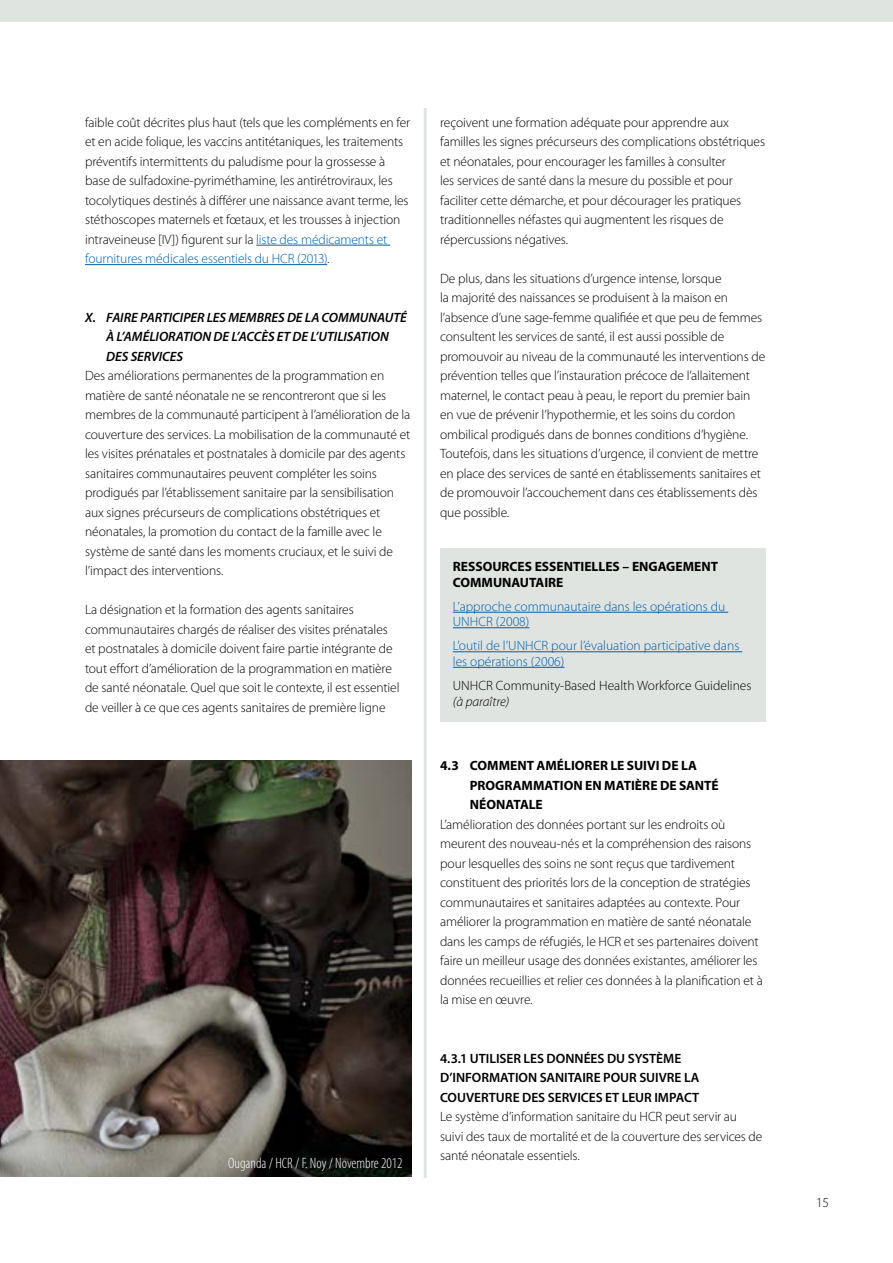
<style>
.page{position:relative;width:893px;height:1263px;background:#fff}
.page>*{position:absolute;margin:0;border:0;box-sizing:border-box;transform-origin:0 0}
.t1{font:300 condensed 15px "Myriad Pro";color:#fff}
.t2{font:300 13.5px/19.5px "Myriad Pro";letter-spacing:-.01em;color:#000}
.t3{font:300 13.5px/15.6px "Myriad Pro";color:#005ea8}
.t4{font:700 13.5px "Myriad Pro";color:#000}
.t5{font:600 13.5px "Myriad Pro";color:#000}
.t6{font:italic 600 13.5px/19.5px "Myriad Pro";letter-spacing:-.005em;color:#000}
.t7{font:italic 300 13.5px "Myriad Pro";color:#000}
.s1{color:#005ea8}
</style>
<div class="page">
<hr style="left:256px;top:245px;width:134px;height:1px;background:#005ea8">
<hr style="left:85px;top:264px;width:242px;height:1px;background:#005ea8">
<div style="left:440px;top:548px;width:325px;height:174px;background:#e0e4e1"></div>
<hr style="left:453px;top:612px;width:275px;height:1px;background:#005ea8">
<hr style="left:453px;top:627px;width:76px;height:1px;background:#005ea8">
<hr style="left:453px;top:651px;width:289px;height:1px;background:#005ea8">
<hr style="left:453px;top:667px;width:111px;height:1px;background:#005ea8">
<img style="left:0;top:760px;width:411px;height:416px">
<div style="left:0;top:0;width:893px;height:21px;background:#e0e4e1"></div>
<hr style="left:424px;top:108px;width:3px;height:1070px;background:#e0e4e1">
<p class="t2" style="left:85px;top:113px;width:327px">faible coût décrites plus haut (tels que les compléments en fer et en acide folique, les vaccins antitétaniques, les traitements préventifs intermittents du paludisme pour la grossesse à base de sulfadoxine-pyriméthamine, les antirétroviraux, les tocolytiques destinés à différer une naissance avant terme, les stéthoscopes maternels et fœtaux, et les trousses à injection intraveineuse [IV]) figurent sur la <span class="s1">liste des médicaments et fournitures médicales essentiels du HCR (2013)</span>.</p>
<p class="t6" style="left:106px;top:308px;width:302px;text-indent:-21px">X. FAIRE PARTICIPER LES MEMBRES DE LA COMMUNAUTÉ<br>À L’AMÉLIORATION DE L’ACCÈS ET DE L’UTILISATION<br>DES SERVICES</p>
<p class="t2" style="left:85px;top:366px;width:327px">Des améliorations permanentes de la programmation en matière de santé néonatale ne se rencontreront que si les membres de la communauté participent à l’amélioration de la couverture des services. La mobilisation de la communauté et les visites prénatales et postnatales à domicile par des agents sanitaires communautaires peuvent compléter les soins prodigués par l’établissement sanitaire par la sensibilisation aux signes précurseurs de complications obstétriques et néonatales, la promotion du contact de la famille avec le système de santé dans les moments cruciaux, et le suivi de l’impact des interventions.</p>
<p class="t2" style="left:85px;top:600px;width:316px">La désignation et la formation des agents sanitaires communautaires chargés de réaliser des visites prénatales et postnatales à domicile doivent faire partie intégrante de tout effort d’amélioration de la programmation en matière de santé néonatale. Quel que soit le contexte, il est essentiel de veiller à ce que ces agents sanitaires de première ligne</p>
<p class="t1" style="left:228px;top:1155px;width:176px">Ouganda / HCR / F. Noy / Novembre2012</p>
<p class="t2" style="left:440px;top:113px;width:326px">reçoivent une formation adéquate pour apprendre aux familles les signes précurseurs des complications obstétriques et néonatales, pour encourager les familles à consulter<br>les services de santé dans la mesure du possible et pour faciliter cette démarche, et pour décourager les pratiques traditionnelles néfastes qui augmentent les risques de répercussions négatives.</p>
<p class="t2" style="left:440px;top:269px;width:327px">De plus, dans les situations d’urgence intense, lorsque<br>la majorité des naissances se produisent à la maison en l’absence d’une sage-femme qualifiée et que peu de femmes consultent les services de santé, il est aussi possible de promouvoir au niveau de la communauté les interventions de prévention telles que l’instauration précoce de l’allaitement maternel, le contact peau à peau, le report du premier bain en vue de prévenir l’hypothermie, et les soins du cordon ombilical prodigués dans de bonnes conditions d’hygiène.<br>Toutefois, dans les situations d’urgence, il convient de mettre en place des services de santé en établissements sanitaires et de promouvoir l’accouchement dans ces établissements dès que possible.</p>
<p class="t4" style="left:453px;top:559px;width:9px">RESSOUR</p>
<p class="t4" style="left:509px;top:559px;width:34px">CES ESSENTIELLES</p>
<p class="t4" style="left:623px;top:559px;width:63px">– ENGAGEMENT</p>
<p class="t4" style="left:453px;top:575px;width:18px">COMMUNAUTAIRE</p>
<p class="t3" style="left:453px;top:599px;width:274px">L’approche communautaire dans les opérations du<br>UNHCR (2008)</p>
<p class="t3" style="left:453px;top:638px;width:288px">L’outil de l’UNHCR pour l’évaluation participative dans les opérations (2006)</p>
<p class="t2" style="left:453px;top:676px;width:300px">UNHCR Community-Based Health Workforce Guidelines</p>
<p class="t7" style="left:453px;top:694px;width:58px">(à paraître)</p>
<p class="t4" style="left:440px;top:758px;width:48px">4.3 COMMENT</p>
<p class="t4" style="left:537px;top:758px;width:9px">AMÉLIORER</p>
<p class="t4" style="left:610px;top:758px;width:24px">LE SUIVI</p>
<p class="t4" style="left:662px;top:758px;width:28px">DE LA</p>
<p class="t4" style="left:470px;top:778px;width:45px">PROGRAMMATION</p>
<p class="t4" style="left:585px;top:778px;width:28px">EN MATI</p>
<p class="t4" style="left:635px;top:778px;width:53px">ÈREDESANTÉ</p>
<p class="t4" style="left:470px;top:797px;width:9px">NÉONATALE</p>
<p class="t2" style="left:440px;top:815px;width:324px">L’amélioration des données portant sur les endroits où meurent des nouveau-nés et la compréhension des raisons pour lesquelles des soins ne sont reçus que tardivement constituent des priorités lors de la conception de stratégies communautaires et sanitaires adaptées au contexte. Pour améliorer la programmation en matière de santé néonatale dans les camps de réfugiés, le HCR et ses partenaires doivent faire un meilleur usage des données existantes, améliorer les données recueillies et relier ces données à la planification et à la mise en œuvre.</p>
<p class="t5" style="left:440px;top:1051px;width:34px">4.3.1 UTILISE</p>
<p class="t5" style="left:513px;top:1051px;width:61px">R LES DONNÉES</p>
<p class="t5" style="left:607px;top:1051px;width:44px">DU SYSTÈME</p>
<p class="t5" style="left:440px;top:1070px;width:57px">D’INFORMATI</p>
<p class="t5" style="left:519px;top:1070px;width:29px">ON SANITAI</p>
<p class="t5" style="left:586px;top:1070px;width:107px">RE POUR SUIVRE LA</p>
<p class="t5" style="left:440px;top:1090px;width:91px">COUVERTU RE DES</p>
<p class="t5" style="left:548px;top:1090px;width:37px">SE RVICES</p>
<p class="t5" style="left:605px;top:1090px;width:58px">ETLEUR IMPACT</p>
<p class="t2" style="left:440px;top:1107px;width:324px">Le système d’information sanitaire du HCR peut servir au suivi des taux de mortalité et de la couverture des services de santé néonatale essentiels.</p>
<p class="t2" style="left:816px;top:1193px;width:15px">15</p>
</div>
